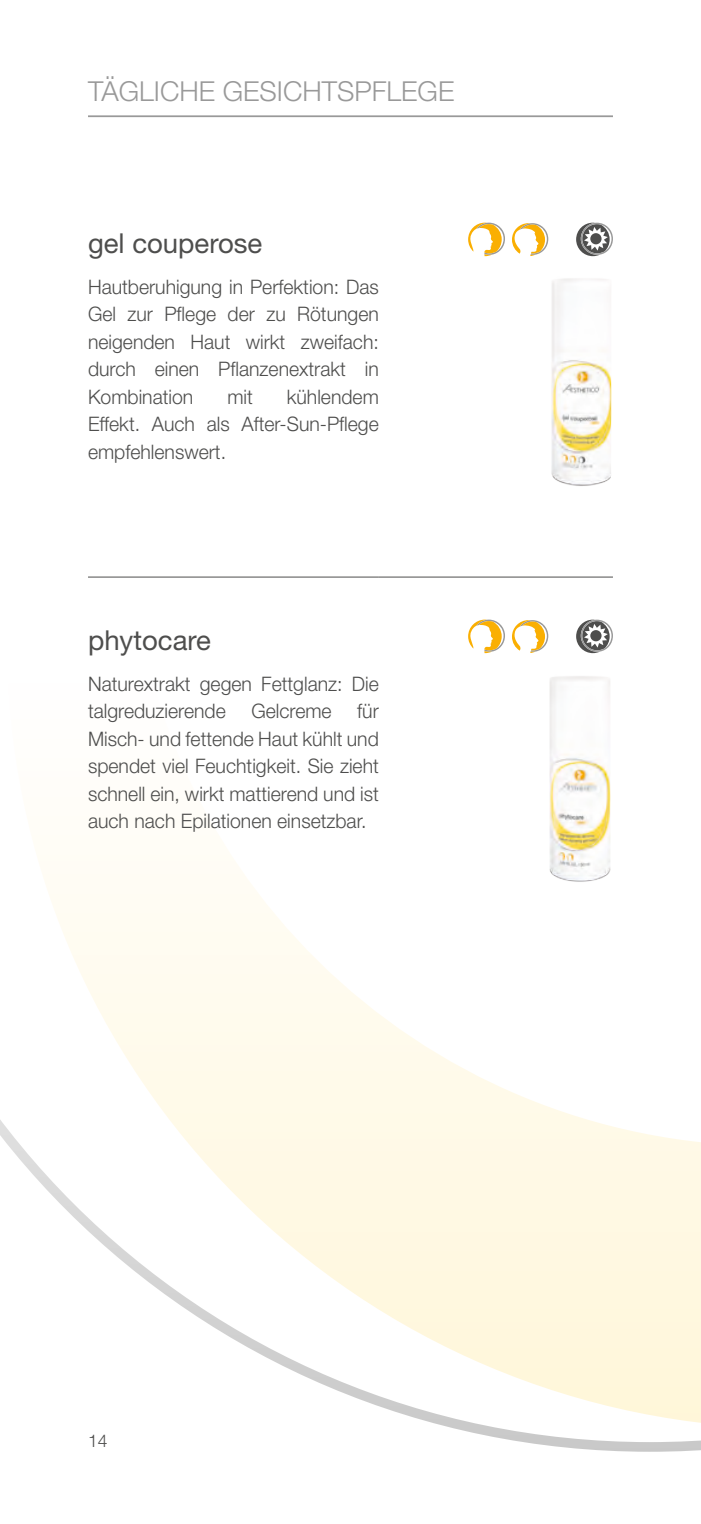
<style>
.page{position:relative;width:701px;height:1524px;background:#fff}
.page>*{position:absolute;margin:0;border:0;box-sizing:border-box;transform-origin:0 0}
.Kapitel{font:300 27.5px "Helvetica Neue LT Pro";color:#999}
.Produktname{font:27.5px "Helvetica Neue LT Pro";color:#4e4e4d}
.Produkttext{font:300 20px/27.5px "Helvetica Neue LT Pro";color:#4e4e4d;text-align:justify}
.t1{font:300 17.5px "Helvetica Neue LT Pro";color:#4e4e4d}
</style>
<div class="page">
<svg style="left:0;top:874px;width:700px;height:578px"></svg>
<hr style="left:88px;top:115px;width:524px;height:2px;background:#999">
<hr style="left:88px;top:576px;width:290px;height:1px;background:#4e4e4d">
<hr style="left:378px;top:576px;width:234px;height:1px;background:#4e4e4d">
<svg style="left:468px;top:223px;width:37px;height:33px"></svg>
<svg style="left:512px;top:223px;width:35px;height:33px"></svg>
<svg style="left:611px;top:231px;width:1px;height:15px"></svg>
<svg style="left:468px;top:619px;width:37px;height:34px"></svg>
<svg style="left:512px;top:620px;width:36px;height:31px"></svg>
<svg style="left:576px;top:619px;width:36px;height:32px"></svg>
<img style="left:547px;top:222px;width:64px;height:264px">
<img style="left:516px;top:651px;width:103px;height:237px">
<p class="Kapitel" style="left:88px;top:74px;width:367px">TÄGLICHE GESICHTSPFLEGE</p>
<p class="Produktname" style="left:88px;top:226px;width:176px">gel couperose</p>
<p class="Produkttext" style="left:88px;top:272px;width:292px">Hautberuhigung in Perfektion: Das Gel zur Pflege der zu Rötungen neigenden Haut wirkt zweifach: durch einen Pflanzenextrakt in Kombination</p>
<p class="Produkttext" style="left:88px;top:382px;width:292px;text-indent:199px">kühlendem Effekt. Auch als After-Sun-Pflege empfehlenswert.</p>
<p class="Produkttext" style="left:227px;top:382px;width:27px">mit</p>
<p class="Produktname" style="left:88px;top:623px;width:124px">phytocare</p>
<p class="Produkttext" style="left:88px;top:669px;width:292px">Naturextrakt gegen Fettglanz: Die talgreduzierende</p>
<p class="Produkttext" style="left:251px;top:697px;width:82px">Gelcreme</p>
<p class="Produkttext" style="left:88px;top:697px;width:292px;text-indent:269px">für Misch- und fettende Haut kühlt und spendet viel Feuchtigkeit. Sie zieht schnell ein, wirkt mattierend und ist auch nach Epilationen einsetzbar.</p>
<p class="t1" style="left:88px;top:1430px;width:21px">14</p>
</div>
